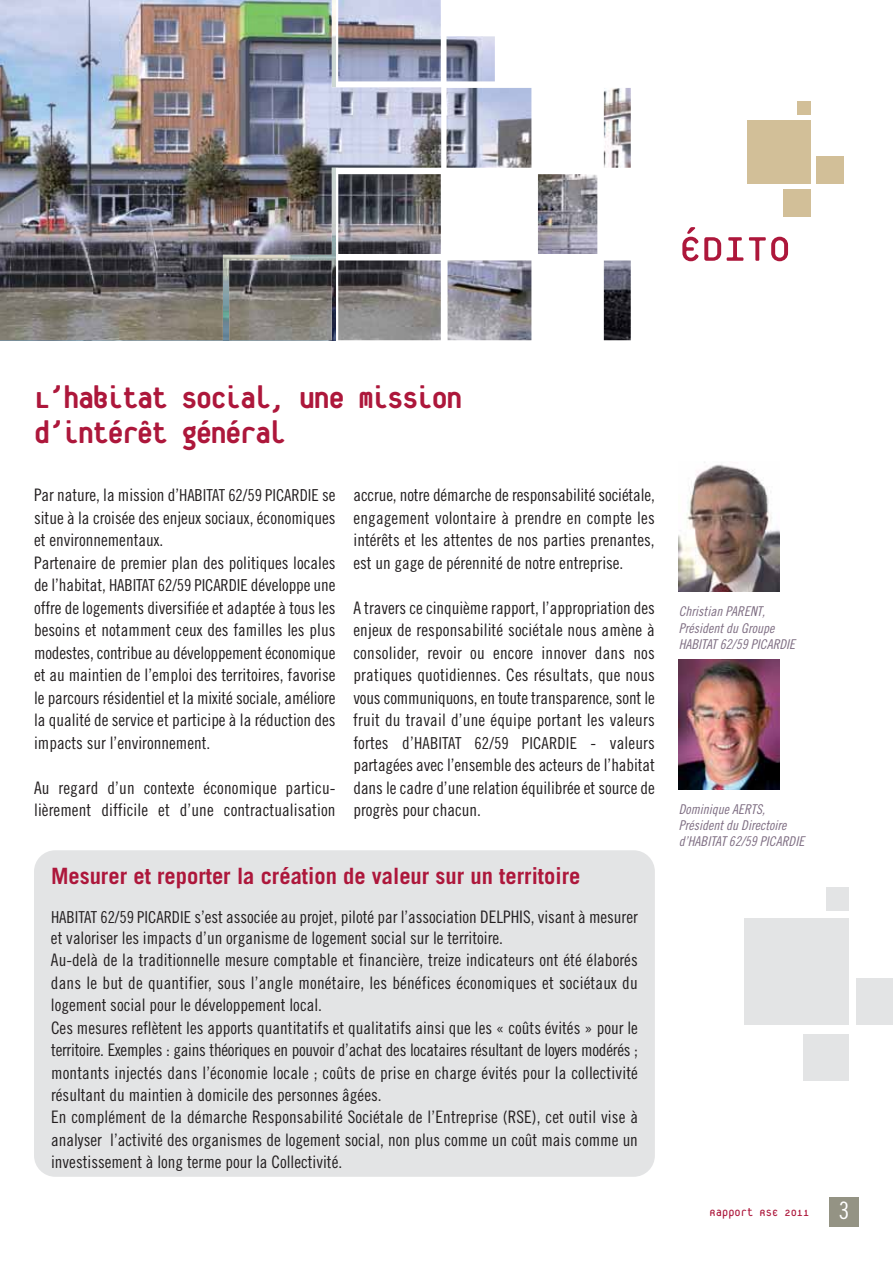
<style>
.page{position:relative;width:893px;height:1263px;background:#fff}
.page>*{position:absolute;margin:0;border:0;box-sizing:border-box;transform-origin:0 0}
.t1{font:51px "Platelet";letter-spacing:-.025em;color:#ad173b}
.t2{font:800 34.5px/34.5px "Platelet";letter-spacing:-.035em;color:#ad173b}
.t3{font:700 22.5px "Trade Gothic";color:#ad173b}
.t4{font:17.25px/22.5px "Trade Gothic Cond Eighteen";color:#231f20}
.t5{font:16.5px "Trade Gothic Cond Eighteen";letter-spacing:.01em;color:#231f20}
.t6{font:13.5px/16.2px "Trade Gothic Cond Eighteen Obl";color:#7e6d82}
.t7{font:13.5px "Platelet";color:#ad173b}
.s1{font-size:16.5px}
.s2{font-size:17.25px}
.s3{font-family:"Trade Gothic Cond Eighteen";font-size:24px;color:#fff}
</style>
<div class="page">
<div style="left:829px;top:1198px;width:30px;height:29px;background:#949384"></div>
<div style="left:744px;top:918px;width:105px;height:107px;background:#e3e4e5"></div>
<div style="left:856px;top:978px;width:36px;height:47px;background:#e3e4e5"></div>
<div style="left:826px;top:887px;width:23px;height:24px;background:#e3e4e5"></div>
<div style="left:803px;top:1034px;width:46px;height:46px;background:#e3e4e5"></div>
<img style="left:678px;top:462px;width:101px;height:130px">
<img style="left:678px;top:659px;width:101px;height:130px">
<div style="left:747px;top:120px;width:64px;height:64px;background:#d2bf98"></div>
<div style="left:816px;top:156px;width:28px;height:28px;background:#d2bf98"></div>
<div style="left:797px;top:101px;width:14px;height:14px;background:#d2bf98"></div>
<div style="left:783px;top:189px;width:28px;height:28px;background:#d2bf98"></div>
<img style="left:0;top:0;width:630px;height:340px">
<div style="left:34px;top:850px;width:621px;height:327px;background:#e3e4e5;border-radius:21px"></div>
<h1 class="t1" style="left:678px;top:213px;width:114px">ÉDITO</h1>
<h2 class="t2" style="left:34px;top:383px;width:430px">L’habitat social, une mission d’intérêt général</h2>
<p class="t4" style="left:34px;top:485px;width:303px">Par nature, la mission d’<span class="s1">HABITAT 62/59 PICARDIE</span> se situe à la croisée des enjeux sociaux, économiques et environnementaux.<br>Partenaire de premier plan des politiques locales de l’habitat, <span class="s1">HABITAT 62/59 PICARDIE</span> développe une offre de logements diversifiée et adaptée à tous les besoins et notamment ceux des familles les plus modestes, contribue au développement économique et au maintien de l’emploi des territoires, favorise le parcours résidentiel et la mixité sociale, améliore la qualité de service et participe à la réduction des impacts sur l’environnement.</p>
<p class="t4" style="left:34px;top:778px;width:303px">Au regard d’un contexte économique particu&shy;lièrement difficile et d’une contractualisation</p>
<p class="t4" style="left:353px;top:485px;width:303px;text-align:justify">accrue, notre démarche de responsabilité sociétale, engagement volontaire à prendre en compte les intérêts et les attentes de nos parties prenantes, est un gage de pérennité de notre entreprise.</p>
<p class="t4" style="left:353px;top:598px;width:303px;text-align:justify">A travers ce cinquième rapport, l’appropriation des enjeux de responsabilité sociétale nous amène à consolider, revoir ou encore innover dans nos pratiques quotidiennes. Ces résultats, que nous vous communiquons, en toute transparence, sont le fruit du travail d’une équipe portant les valeurs</p>
<p class="t5" style="left:353px;top:737px;width:303px"><span class="s2">fortes d’</span>HABITAT 62/59 PICARDIE <span class="s2">- valeurs</span></p>
<p class="t4" style="left:353px;top:755px;width:303px;text-align:justify">partagées avec l’ensemble des acteurs de l’habitat dans le cadre d’une relation équilibrée et source de progrès pour chacun.</p>
<h3 class="t3" style="left:51px;top:867px;width:531px">Mesurer et reporter la création de valeur sur un territoire</h3>
<p class="t4" style="left:51px;top:908px;width:588px;line-height:20.7px"><span class="s1">HABITAT 62/59 PICARDIE</span> s’est associée au projet, piloté par l’association DELPHIS, visant à mesurer et valoriser les impacts d’un organisme de logement social sur le territoire.</p>
<p class="t4" style="left:51px;top:950px;width:588px">Au-delà de la traditionnelle mesure comptable et financière, treize indicateurs ont été élaborés dans le but de quantifier, sous l’angle monétaire, les bénéfices économiques et sociétaux du logement social pour le développement local.<br>Ces mesures reflètent les apports quantitatifs et qualitatifs ainsi que les « coûts évités » pour le territoire. Exemples : gains théoriques en pouvoir d’achat des locataires résultant de loyers modérés ; montants injectés dans l’économie locale ; coûts de prise en charge évités pour la collectivité résultant du maintien à domicile des personnes âgées.<br>En complément de la démarche Responsabilité Sociétale de l’Entreprise (RSE), cet outil vise à analyser l’activité des organismes de logement social, non plus comme un coût mais comme un investissement à long terme pour la Collectivité.</p>
<p class="t6" style="left:678px;top:605px;width:118px">Christian PARENT,<br>Président du Groupe<br>HABITAT 62/59 PICARDIE</p>
<p class="t6" style="left:678px;top:802px;width:127px">Dominique AERTS,<br>Président du Directoire d’HABITAT 62/59 PICARDIE</p>
<p class="t7" style="left:709px;top:1203px;width:141px">Rapport RSE 2011 <span class="s3">3</span></p>
</div>
